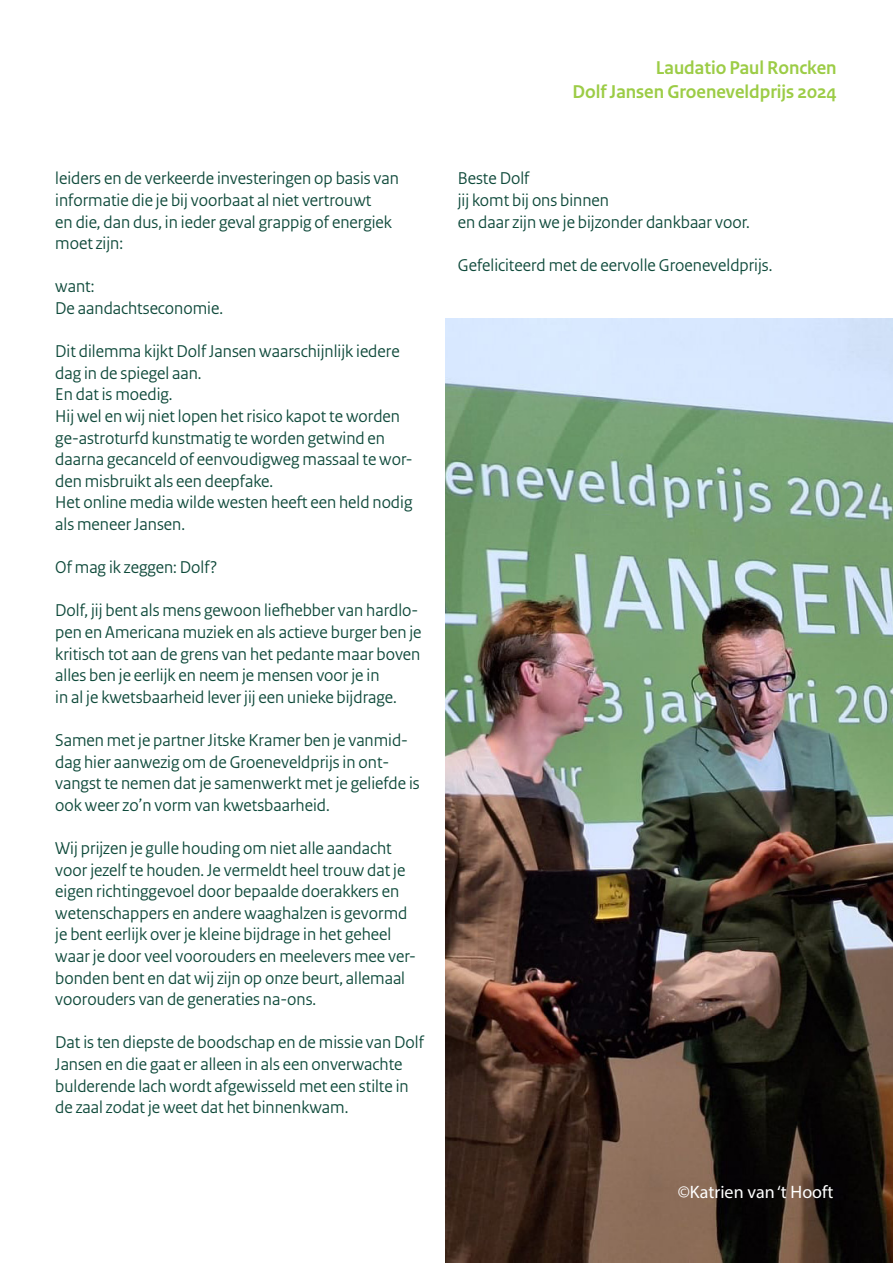
<style>
.page{position:relative;width:893px;height:1263px;background:#fff}
.page>*{position:absolute;margin:0;border:0;box-sizing:border-box;transform-origin:0 0}
.t1{font:700 19.5px "Rijksoverheid Sans Heading";color:#9ccc46}
.t2{font:18px/21.6px "Rijksoverheid Sans Heading";color:#0e493a}
.t3{font:18px "Myriad Pro";color:#fff}
</style>
<div class="page">
<img style="left:445px;top:318px;width:448px;height:944px">
<p class="t2" style="left:55px;top:168px;width:345px">leiders en de verkeerde investeringen op basis van informatie die je bij voorbaat al niet vertrouwt</p>
<p class="t2" style="left:55px;top:211px;width:338px">en die, dan dus, in ieder geval grappig of energiek moet zijn:</p>
<p class="t2" style="left:55px;top:276px;width:41px">want:</p>
<p class="t2" style="left:55px;top:297px;width:169px">De aandachtseconomie.</p>
<p class="t2" style="left:55px;top:341px;width:346px">Dit dilemma kijkt Dolf Jansen waarschijnlijk iedere dag in de spiegel aan.</p>
<p class="t2" style="left:55px;top:384px;width:119px">En dat is moedig.</p>
<p class="t2" style="left:55px;top:405px;width:359px">Hij wel en wij niet lopen het risico kapot te worden ge-astroturfd kunstmatig te worden getwind en daarna gecanceld of eenvoudigweg massaal te wor&shy;den misbruikt als een deepfake.</p>
<p class="t2" style="left:55px;top:492px;width:359px">Het online media wilde westen heeft een held nodig als meneer Jansen.</p>
<p class="t2" style="left:55px;top:557px;width:163px">Of mag ik zeggen: Dolf?</p>
<p class="t2" style="left:55px;top:600px;width:368px">Dolf, jij bent als mens gewoon liefhebber van hardlo&shy;pen en Americana muziek en als actieve burger ben je kritisch tot aan de grens van het pedante maar boven alles ben je eerlijk en neem je mensen voor je in</p>
<p class="t2" style="left:55px;top:686px;width:343px">in al je kwetsbaarheid lever jij een unieke bijdrage.</p>
<p class="t2" style="left:55px;top:729px;width:366px">Samen met je partner Jitske Kramer ben je vanmid&shy;dag hier aanwezig om de Groeneveldprijs in ont&shy;vangst te nemen dat je samenwerkt met je geliefde is ook weer zo’n vorm van kwetsbaarheid.</p>
<p class="t2" style="left:55px;top:837px;width:354px">Wij prijzen je gulle houding om niet alle aandacht voor jezelf te houden. Je vermeldt heel trouw dat je eigen richtinggevoel door bepaalde doerakkers en wetenschappers en andere waaghalzen is gevormd</p>
<p class="t2" style="left:55px;top:924px;width:338px">je bent eerlijk over je kleine bijdrage in het geheel</p>
<p class="t2" style="left:55px;top:945px;width:362px">waar je door veel voorouders en meelevers mee ver&shy;bonden bent en dat wij zijn op onze beurt, allemaal voorouders van de generaties na-ons.</p>
<p class="t2" style="left:55px;top:1032px;width:370px">Dat is ten diepste de boodschap en de missie van Dolf Jansen en die gaat er alleen in als een onverwachte bulderende lach wordt afgewisseld met een stilte in de zaal zodat je weet dat het binnenkwam.</p>
<p class="t1" style="left:656px;top:57px;width:182px">Laudatio Paul Roncken</p>
<p class="t1" style="left:572px;top:80px;width:266px">Dolf Jansen Groeneveldprijs 2024</p>
<p class="t2" style="left:458px;top:168px;width:73px">Beste Dolf</p>
<p class="t2" style="left:458px;top:189px;width:153px">jij komt bij ons binnen</p>
<p class="t2" style="left:458px;top:211px;width:293px">en daar zijn we je bijzonder dankbaar voor.</p>
<p class="t2" style="left:458px;top:254px;width:316px">Gefeliciteerd met de eervolle Groeneveldprijs.</p>
<p class="t3" style="left:678px;top:1181px;width:157px">©Katrien van ‘t Hooft</p>
</div>
